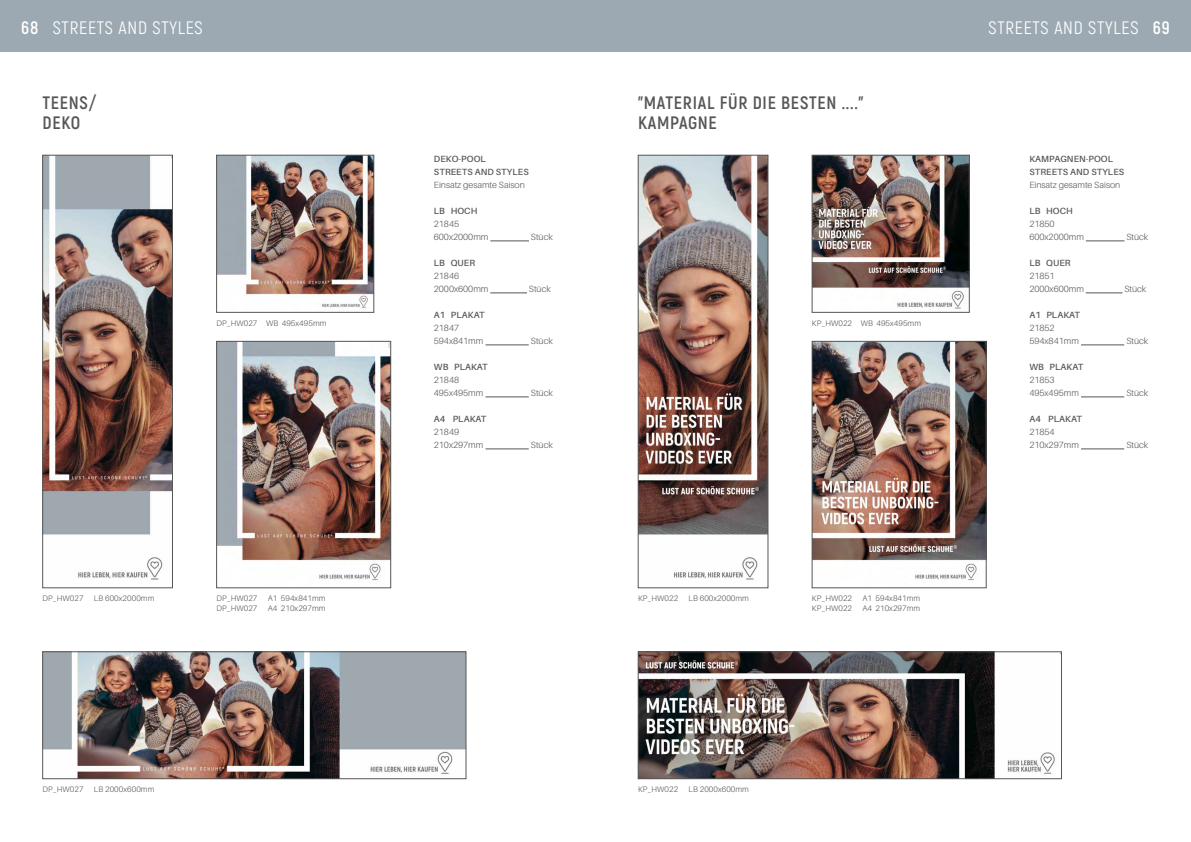
<style>
.page{position:relative;width:1191px;height:842px;background:#fff}
.page>*{position:absolute;margin:0;border:0;box-sizing:border-box;transform-origin:0 0}
.t1{font:700 18px/20px "Akrobat";letter-spacing:.04em;color:#565655}
.t2{font:18px "Akrobat";letter-spacing:.04em;color:#fff}
.t3{font:300 9px/13px "Aileron";color:#565655}
.t4{font:600 9px/13px "Aileron";letter-spacing:.01em;color:#565655}
.t5{font:300 8px "Aileron";letter-spacing:.01em;color:#565655}
.s1{font-weight:700}
</style>
<div class="page">
<div style="left:0;top:0;width:1191px;height:51px;background:#9da9b2"></div>
<img style="left:218px;top:157px;width:154px;height:151px">
<div style="left:216px;top:155px;width:158px;height:157px;border:1px solid #565655"></div>
<img style="left:814px;top:157px;width:153px;height:152px">
<div style="left:812px;top:155px;width:157px;height:157px;border:1px solid #565655"></div>
<img style="left:45px;top:157px;width:126px;height:423px">
<div style="left:43px;top:155px;width:130px;height:433px;border:1px solid #565655"></div>
<img style="left:640px;top:157px;width:126px;height:423px">
<div style="left:638px;top:155px;width:130px;height:433px;border:1px solid #565655"></div>
<img style="left:45px;top:654px;width:419px;height:123px">
<div style="left:43px;top:652px;width:423px;height:127px;border:1px solid #565655"></div>
<img style="left:640px;top:654px;width:415px;height:123px">
<div style="left:638px;top:652px;width:423px;height:127px;border:1px solid #565655"></div>
<img style="left:218px;top:343px;width:171px;height:238px">
<div style="left:216px;top:341px;width:175px;height:247px;border:1px solid #565655"></div>
<img style="left:814px;top:343px;width:170px;height:238px">
<div style="left:812px;top:341px;width:174px;height:247px;border:1px solid #565655"></div>
<hr style="left:490px;top:241px;width:39px;height:1px;background:#565655">
<hr style="left:490px;top:293px;width:37px;height:1px;background:#565655">
<hr style="left:485px;top:345px;width:44px;height:1px;background:#565655">
<hr style="left:485px;top:397px;width:44px;height:1px;background:#565655">
<hr style="left:485px;top:449px;width:44px;height:1px;background:#565655">
<hr style="left:1085px;top:241px;width:39px;height:1px;background:#565655">
<hr style="left:1085px;top:293px;width:37px;height:1px;background:#565655">
<hr style="left:1081px;top:345px;width:43px;height:1px;background:#565655">
<hr style="left:1081px;top:397px;width:43px;height:1px;background:#565655">
<hr style="left:1081px;top:449px;width:43px;height:1px;background:#565655">
<h1 class="t2" style="left:21px;top:17px;width:183px"><span class="s1">68</span> STREETS AND STYLES</h1>
<h1 class="t2" style="left:988px;top:17px;width:183px">STREETS AND STYLES <span class="s1">69</span></h1>
<h1 class="t1" style="left:43px;top:93px;width:55px">TEENS/<br>DEKO</h1>
<h1 class="t1" style="left:638px;top:93px;width:227px">"MATERIAL FÜR DIE BESTEN ...."<br>KAMPAGNE</h1>
<p class="t4" style="left:434px;top:152px;width:96px">DEKO-POOL<br>STREETS AND STYLES</p>
<p class="t3" style="left:434px;top:178px;width:93px">Einsatz gesamte Saison</p>
<p class="t4" style="left:434px;top:204px;width:45px">LB HOCH</p>
<p class="t3" style="left:434px;top:217px;width:56px">21845<br>600x2000mm</p>
<p class="t3" style="left:531px;top:230px;width:24px">Stück</p>
<p class="t4" style="left:434px;top:256px;width:43px">LB QUER</p>
<p class="t3" style="left:434px;top:269px;width:56px">21846<br>2000x600mm</p>
<p class="t3" style="left:529px;top:282px;width:24px">Stück</p>
<p class="t4" style="left:434px;top:308px;width:52px">A1 PLAKAT</p>
<p class="t3" style="left:434px;top:321px;width:51px">21847<br>594x841mm</p>
<p class="t5" style="left:216px;top:319px;width:112px">DP_HW027 WB 495x495mm</p>
<p class="t5" style="left:812px;top:319px;width:111px">KP_HW022 WB 495x495mm</p>
<p class="t3" style="left:531px;top:334px;width:24px">Stück</p>
<p class="t4" style="left:434px;top:360px;width:55px">WB PLAKAT</p>
<p class="t3" style="left:434px;top:373px;width:51px">21848<br>495x495mm</p>
<p class="t4" style="left:434px;top:412px;width:54px">A4 PLAKAT</p>
<p class="t3" style="left:434px;top:425px;width:51px">21849<br>210x297mm</p>
<p class="t3" style="left:531px;top:386px;width:24px">Stück</p>
<p class="t3" style="left:531px;top:438px;width:24px">Stück</p>
<p class="t5" style="left:216px;top:594px;width:43px">DP_HW027</p>
<p class="t5" style="left:268px;top:594px;width:59px">A1 594x841mm</p>
<p class="t5" style="left:216px;top:604px;width:43px">DP_HW027</p>
<p class="t5" style="left:268px;top:604px;width:59px">A4 210x297mm</p>
<p class="t5" style="left:43px;top:594px;width:43px">DP_HW027</p>
<p class="t5" style="left:94px;top:594px;width:62px">LB 600x2000mm</p>
<p class="t5" style="left:638px;top:594px;width:42px">KP_HW022</p>
<p class="t5" style="left:688px;top:594px;width:62px">LB 600x2000mm</p>
<p class="t5" style="left:812px;top:594px;width:42px">KP_HW022</p>
<p class="t5" style="left:862px;top:594px;width:59px">A1 594x841mm</p>
<p class="t5" style="left:812px;top:604px;width:42px">KP_HW022</p>
<p class="t5" style="left:862px;top:604px;width:59px">A4 210x297mm</p>
<p class="t5" style="left:43px;top:785px;width:43px">DP_HW027</p>
<p class="t5" style="left:94px;top:785px;width:62px">LB 2000x600mm</p>
<p class="t5" style="left:638px;top:785px;width:42px">KP_HW022</p>
<p class="t5" style="left:688px;top:785px;width:62px">LB 2000x600mm</p>
<p class="t4" style="left:1029px;top:152px;width:96px">KAMPAGNEN-POOL<br>STREETS AND STYLES</p>
<p class="t3" style="left:1029px;top:178px;width:93px">Einsatz gesamte Saison</p>
<p class="t4" style="left:1029px;top:204px;width:45px">LB HOCH</p>
<p class="t3" style="left:1029px;top:217px;width:56px">21850<br>600x2000mm</p>
<p class="t3" style="left:1126px;top:230px;width:24px">Stück</p>
<p class="t4" style="left:1029px;top:256px;width:43px">LB QUER</p>
<p class="t3" style="left:1029px;top:269px;width:56px">21851<br>2000x600mm</p>
<p class="t4" style="left:1029px;top:308px;width:52px">A1 PLAKAT</p>
<p class="t3" style="left:1029px;top:321px;width:51px">21852<br>594x841mm</p>
<p class="t4" style="left:1029px;top:360px;width:55px">WB PLAKAT</p>
<p class="t3" style="left:1029px;top:373px;width:51px">21853<br>495x495mm</p>
<p class="t4" style="left:1029px;top:412px;width:54px">A4 PLAKAT</p>
<p class="t3" style="left:1029px;top:425px;width:51px">21854<br>210x297mm</p>
<p class="t3" style="left:1124px;top:282px;width:24px">Stück</p>
<p class="t3" style="left:1126px;top:334px;width:24px">Stück</p>
<p class="t3" style="left:1126px;top:386px;width:24px">Stück</p>
<p class="t3" style="left:1126px;top:438px;width:24px">Stück</p>
</div>
